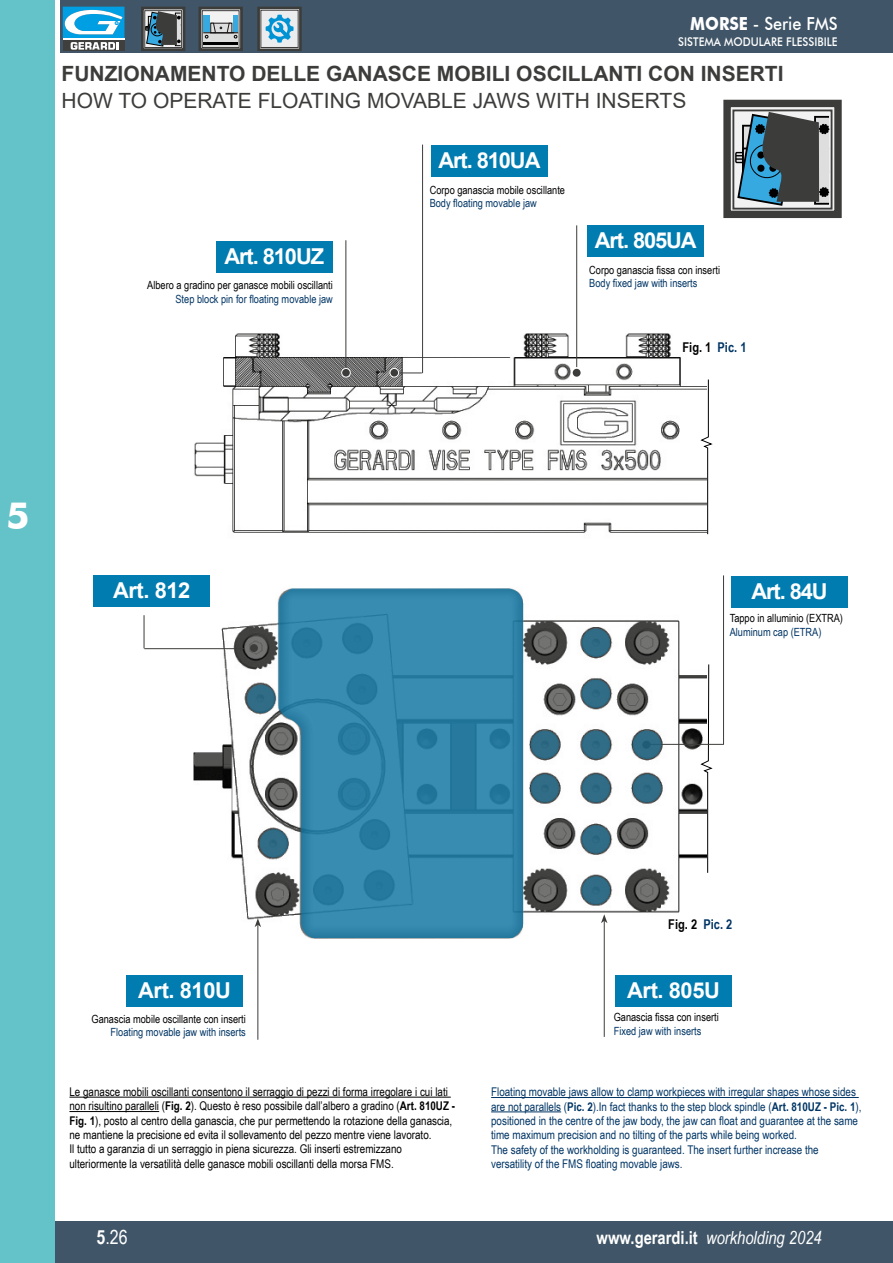
<style>
.page{position:relative;width:893px;height:1263px;background:#fff}
.page>*{position:absolute;margin:0;border:0;box-sizing:border-box;transform-origin:0 0}
.t1{font:700 37.5px "Futura BT";color:#fff}
.t2{font:700 21.9px "Arial";letter-spacing:-.05em;color:#fff}
.t3{font:700 21px "Arial";color:#3c3c3b}
.t4{font:21px "Arial";color:#3c3c3b}
.t5{font:19.5px "Arial Narrow";color:#fff}
.t6{font:italic 18px "Arial Narrow";color:#fff}
.t7{font:500 18px "Futura BT";color:#fff;scale:.9 1}
.t8{font:700 13.5px "Arial Narrow";color:#000}
.t9{font:12px/14.4px "Arial Narrow";color:#000}
.t10{font:12px/14.4px "Arial Narrow";color:#003565}
.t11{font:500 12px "Futura BT";color:#fff;scale:.9 1}
.t12{font:11.25px "Arial Narrow";color:#000}
.t13{font:11.25px "Arial Narrow";color:#003565}
.s1{font-weight:700}
.s2{color:#003565}
.s3{font-weight:700;font-style:normal}
</style>
<div class="page">
<div style="left:0;top:1221px;width:893px;height:42px;background:#405567"></div>
<div style="left:61px;top:0;width:832px;height:53px;background:#405567"></div>
<div style="left:0;top:0;width:55px;height:1263px;background:#64c2c9"></div>
<div style="left:63px;top:40px;width:61px;height:11px;background:#3f3f3e"></div>
<svg style="left:63px;top:7px;width:61px;height:43px;background:#68b3d4"></svg>
<img style="left:194px;top:333px;width:507px;height:605px">
<hr style="left:491px;top:1097px;width:368px;height:1px;background:#003565">
<hr style="left:491px;top:1111px;width:70px;height:1px;background:#003565">
<hr style="left:69px;top:1097px;width:382px;height:1px;background:#000">
<hr style="left:69px;top:1111px;width:90px;height:1px;background:#000">
<svg style="left:701px;top:379px;width:11px;height:155px"></svg>
<div style="left:573px;top:369px;width:8px;height:8px;background:#3c3c3b;border-radius:50%"></div>
<hr style="left:576px;top:225px;width:1px;height:142px;background:#3c3c3b">
<svg style="left:701px;top:664px;width:11px;height:209px"></svg>
<div style="left:250px;top:644px;width:8px;height:8px;background:#3c3c3b;border-radius:50%"></div>
<hr style="left:258px;top:925px;width:1px;height:115px;background:#3c3c3b">
<svg style="left:255px;top:918px;width:6px;height:9px"></svg>
<div style="left:342px;top:368px;width:8px;height:9px;background:#3c3c3b;border-radius:50%"></div>
<div style="left:341px;top:368px;width:10px;height:9px;border:1px solid #fff;border-radius:50%"></div>
<div style="left:390px;top:368px;width:9px;height:9px;background:#3c3c3b;border-radius:50%"></div>
<div style="left:390px;top:368px;width:9px;height:9px;border:1px solid #fff;border-radius:50%"></div>
<hr style="left:346px;top:240px;width:1px;height:127px;background:#3c3c3b">
<hr style="left:422px;top:145px;width:1px;height:228px;background:#3c3c3b">
<svg style="left:399px;top:373px;width:23px;height:1px"></svg>
<hr style="left:604px;top:921px;width:1px;height:116px;background:#3c3c3b">
<svg style="left:601px;top:914px;width:6px;height:9px"></svg>
<hr style="left:144px;top:648px;width:100px;height:1px;background:#3c3c3b">
<hr style="left:144px;top:615px;width:1px;height:33px;background:#3c3c3b">
<div style="left:216px;top:241px;width:116px;height:31px;background:#007cb0"></div>
<div style="left:94px;top:575px;width:116px;height:31px;background:#007cb0"></div>
<div style="left:126px;top:975px;width:117px;height:31px;background:#007cb0"></div>
<div style="left:615px;top:975px;width:117px;height:31px;background:#007cb0"></div>
<div style="left:431px;top:146px;width:116px;height:31px;background:#007cb0"></div>
<div style="left:587px;top:226px;width:116px;height:31px;background:#007cb0"></div>
<div style="left:141px;top:7px;width:44px;height:44px;border:3px solid #3c3c3b"></div>
<div style="left:144px;top:10px;width:38px;height:38px;border:1px solid #3c3c3b"></div>
<svg style="left:145px;top:11px;width:36px;height:36px"></svg>
<div style="left:198px;top:7px;width:45px;height:44px;border:3px solid #3c3c3b"></div>
<div style="left:202px;top:11px;width:37px;height:37px;background:#f2f2f2"></div>
<div style="left:202px;top:10px;width:37px;height:38px;border:1px solid #3c3c3b"></div>
<div style="left:203px;top:33px;width:35px;height:14px;background:#dedede"></div>
<hr style="left:203px;top:32px;width:35px;height:1px;background:#000">
<hr style="left:203px;top:42px;width:35px;height:3px;background:#000">
<div style="left:233px;top:15px;width:5px;height:17px;background:#36a9e1"></div>
<div style="left:203px;top:15px;width:7px;height:17px;background:#36a9e1"></div>
<svg style="left:205px;top:22px;width:32px;height:16px"></svg>
<div style="left:257px;top:7px;width:45px;height:44px;border:3px solid #3c3c3b"></div>
<svg style="left:260px;top:9px;width:39px;height:39px;background:#9fc4d5"></svg>
<svg style="left:731px;top:108px;width:103px;height:102px"></svg>
<div style="left:723px;top:100px;width:119px;height:118px;border:7px solid #3c3c3b"></div>
<div style="left:732px;top:110px;width:100px;height:100px;border:2px solid #3c3c3b"></div>
<div style="left:814px;top:116px;width:16px;height:89px;background:#f0f0f0"></div>
<svg style="left:734px;top:112px;width:95px;height:95px;background:#607680"></svg>
<hr style="left:723px;top:575px;width:1px;height:169px;background:#3c3c3b">
<hr style="left:647px;top:744px;width:77px;height:1px;background:#3c3c3b">
<div style="left:731px;top:576px;width:117px;height:31px;background:#007cb0"></div>
<svg style="left:279px;top:588px;width:244px;height:350px;background:#3b89ac"></svg>
<div style="left:582px;top:628px;width:28px;height:29px;background:#316c86;border-radius:50%"></div>
<div style="left:582px;top:774px;width:28px;height:28px;background:#316c86;border-radius:50%"></div>
<div style="left:582px;top:679px;width:28px;height:29px;background:#316c86;border-radius:50%"></div>
<div style="left:582px;top:825px;width:28px;height:28px;background:#316c86;border-radius:50%"></div>
<div style="left:582px;top:730px;width:28px;height:29px;background:#316c86;border-radius:50%"></div>
<div style="left:582px;top:876px;width:28px;height:28px;background:#316c86;border-radius:50%"></div>
<div style="left:531px;top:730px;width:28px;height:29px;background:#316c86;border-radius:50%"></div>
<div style="left:247px;top:685px;width:28px;height:28px;background:#316c86;border-radius:50%"></div>
<div style="left:260px;top:829px;width:28px;height:28px;background:#316c86;border-radius:50%"></div>
<div style="left:531px;top:774px;width:28px;height:28px;background:#316c86;border-radius:50%"></div>
<svg style="left:633px;top:730px;width:28px;height:29px"></svg>
<div style="left:633px;top:774px;width:28px;height:28px;background:#316c86;border-radius:50%"></div>
<h3 class="t7" style="left:690px;top:12px;width:165px"><span class="s1">MORSE</span> - Serie FMS</h3>
<p class="t11" style="left:678px;top:35px;width:179px">SISTEMA MODULARE FLESSIBILE</p>
<h3 class="t3" style="left:62px;top:59px;width:723px">FUNZIONAMENTO DELLE GANASCE MOBILI OSCILLANTI CON INSERTI</h3>
<h3 class="t4" style="left:62px;top:86px;width:626px">HOW TO OPERATE FLOATING MOVABLE JAWS WITH INSERTS</h3>
<h2 class="t2" style="left:438px;top:145px;width:104px">Art. 810UA</h2>
<h2 class="t2" style="left:224px;top:240px;width:101px">Art. 810UZ</h2>
<p class="t12" style="left:147px;top:277px;width:187px">Albero a gradino per ganasce mobili oscillanti</p>
<p class="t13" style="left:175px;top:290px;width:159px">Step block pin for floating movable jaw</p>
<p class="t12" style="left:430px;top:181px;width:137px">Corpo ganascia mobile oscillante</p>
<p class="t13" style="left:430px;top:195px;width:109px">Body floating movable jaw</p>
<h2 class="t2" style="left:595px;top:225px;width:104px">Art. 805UA</h2>
<p class="t12" style="left:589px;top:262px;width:132px">Corpo ganascia fissa con inserti</p>
<p class="t13" style="left:589px;top:275px;width:110px">Body fixed jaw with inserts</p>
<p class="t8" style="left:682px;top:337px;width:66px">Fig. 1 <span class="s2">Pic. 1</span></p>
<h1 class="t1" style="left:6px;top:493px;width:25px">5</h1>
<h2 class="t2" style="left:113px;top:575px;width:79px">Art. 812</h2>
<h2 class="t2" style="left:751px;top:576px;width:78px">Art. 84U</h2>
<p class="t12" style="left:730px;top:610px;width:115px">Tappo in alluminio (EXTRA)</p>
<p class="t13" style="left:730px;top:624px;width:93px">Aluminum cap (ETRA)</p>
<p class="t8" style="left:668px;top:914px;width:66px">Fig. 2 <span class="s2">Pic. 2</span></p>
<h2 class="t2" style="left:138px;top:974px;width:94px">Art. 810U</h2>
<h2 class="t2" style="left:627px;top:974px;width:94px">Art. 805U</h2>
<p class="t12" style="left:92px;top:1011px;width:156px">Ganascia mobile oscillante con inserti</p>
<p class="t13" style="left:111px;top:1024px;width:137px">Floating movable jaw with inserts</p>
<p class="t9" style="left:69px;top:1084px;width:387px">Le ganasce mobili oscillanti consentono il serraggio di pezzi di forma irregolare i cui lati non risultino paralleli (<span class="s1">Fig. 2</span>). Questo è reso possibile dall’albero a gradino (<span class="s1">Art. 810UZ - Fig. 1</span>), posto al centro della ganascia, che pur permettendo la rotazione della ganascia, ne mantiene la precisione ed evita il sollevamento del pezzo mentre viene lavorato.<br>Il tutto a garanzia di un serraggio in piena sicurezza. Gli inserti estremizzano ulteriormente la versatilità delle ganasce mobili oscillanti della morsa FMS.</p>
<p class="t12" style="left:614px;top:1009px;width:107px">Ganascia fissa con inserti</p>
<p class="t13" style="left:614px;top:1023px;width:89px">Fixed jaw with inserts</p>
<p class="t10" style="left:491px;top:1084px;width:372px">Floating movable jaws allow to clamp workpieces with irregular shapes whose sides are not parallels (<span class="s1">Pic. 2</span>).In fact thanks to the step block spindle (<span class="s1">Art. 810UZ - Pic. 1</span>), positioned in the centre of the jaw body, the jaw can float and guarantee at the same time maximum precision and no tilting of the parts while being worked.<br>The safety of the workholding is guaranteed. The insert further increase the versatility of the FMS floating movable jaws.</p>
<h3 class="t5" style="left:97px;top:1222px;width:33px"><span class="s1">5</span>.26</h3>
<h3 class="t6" style="left:597px;top:1224px;width:227px"><span class="s3">www.gerardi.it</span> workholding 2024</h3>
</div>
